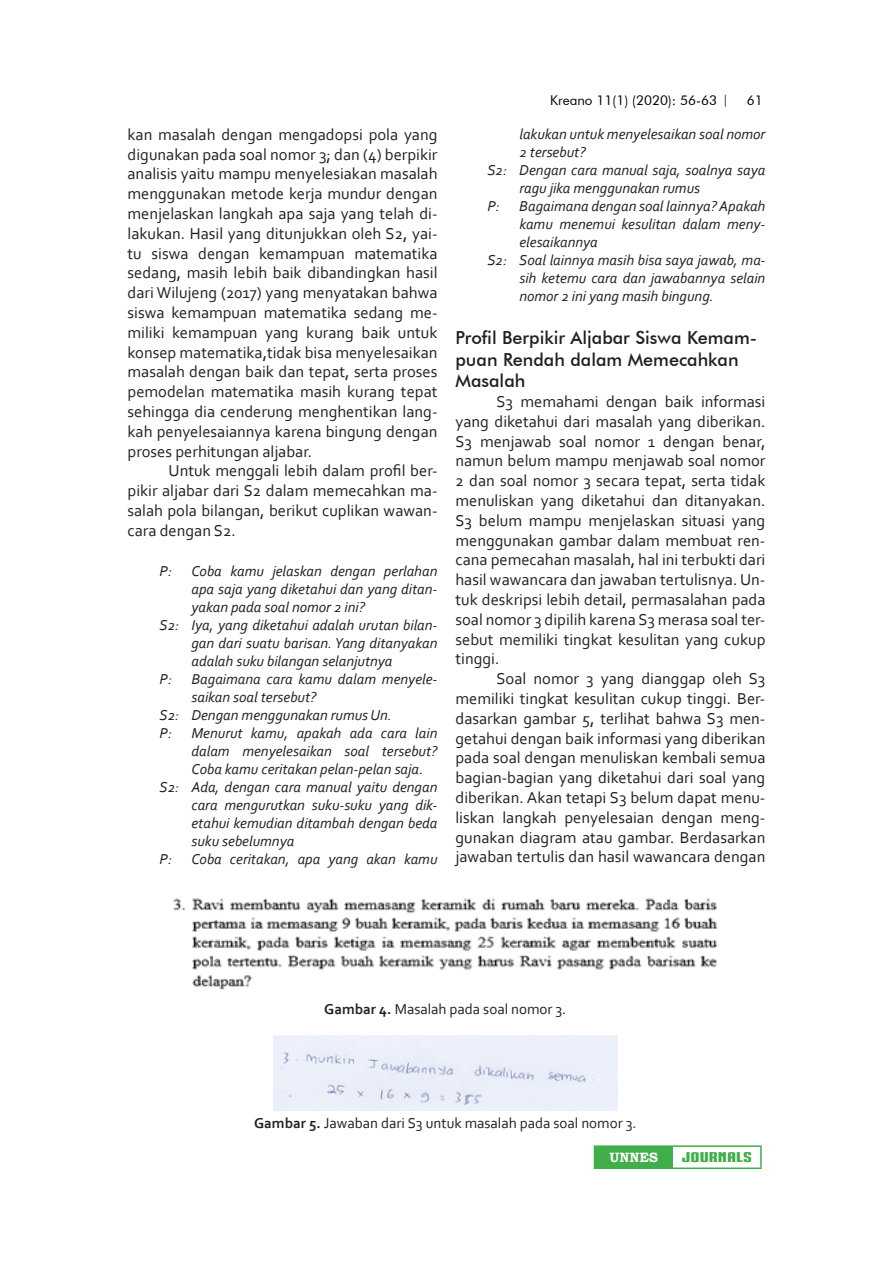
<style>
.page{position:relative;width:893px;height:1263px;background:#fff}
.page>*{position:absolute;margin:0;border:0;box-sizing:border-box;transform-origin:0 0}
.SubBab{font:500 18px/21.6px "Futura BT";color:#231f20}
.ISI{font:16.5px/19.8px "Corbel";color:#231f20;text-align:justify}
.t1{font:italic 15px/18px "Corbel";color:#231f20;text-align:justify}
.KETERANGAN_TABEL_GAM{font:15px "Corbel";color:#231f20}
.t2{font:13.5px "Futura BT";color:#000}
.t3{font:13.5px "IRONMANOFWAR002 NCV";color:#40ae49;scale:1.53 1}
.t4{font:700 13.5px "Bookman Old Style";color:#fff}
.t5{font:12px "Futura BT";color:#231f20}
.s1{font-weight:700}
</style>
<div class="page">
<div style="left:594px;top:1146px;width:79px;height:22px;background:#40ae49"></div>
<hr style="left:594px;top:1145px;width:79px;height:2px;background:#40ae49">
<hr style="left:673px;top:1145px;width:89px;height:2px;background:#40ae49">
<hr style="left:760px;top:1147px;width:2px;height:20px;background:#40ae49">
<hr style="left:594px;top:1167px;width:79px;height:2px;background:#40ae49">
<hr style="left:673px;top:1167px;width:89px;height:2px;background:#40ae49">
<img style="left:173px;top:898px;width:545px;height:92px">
<img style="left:273px;top:1035px;width:345px;height:75px">
<p class="ISI" style="left:128px;top:124px;width:311px">kan masalah dengan mengadopsi pola yang digunakan pada soal nomor 3; dan (4) berpikir analisis yaitu mampu menyelesiakan masalah menggunakan metode kerja mundur dengan menjelaskan langkah apa saja yang telah di&shy;lakukan. Hasil yang ditunjukkan oleh S2, yai&shy;tu siswa dengan kemampuan matematika sedang, masih lebih baik dibandingkan hasil dari Wilujeng (2017) yang menyatakan bahwa siswa kemampuan matematika sedang me&shy;miliki kemampuan yang kurang baik untuk konsep matematika,tidak bisa menyelesaikan masalah dengan baik dan tepat, serta proses pemodelan matematika masih kurang tepat sehingga dia cenderung menghentikan lang&shy;kah penyelesaiannya karena bingung dengan proses perhitungan aljabar.</p>
<p class="ISI" style="left:128px;top:461px;width:311px;text-indent:41px">Untuk menggali lebih dalam profil ber&shy;pikir aljabar dari S2 dalam memecahkan ma&shy;salah pola bilangan, berikut cuplikan wawan&shy;cara dengan S2.</p>
<p class="t1" style="left:160px;top:561px;width:14px">P:</p>
<p class="t1" style="left:191px;top:561px;width:248px">Coba kamu jelaskan dengan perlahan apa saja yang diketahui dan yang ditan&shy;yakan pada soal nomor 2 ini?</p>
<p class="t1" style="left:191px;top:615px;width:248px;text-indent:-32px">S2: Iya, yang diketahui adalah urutan bilan&shy;gan dari suatu barisan. Yang ditanyakan adalah suku bilangan selanjutnya</p>
<p class="t1" style="left:160px;top:669px;width:14px">P:</p>
<p class="t1" style="left:191px;top:669px;width:248px">Bagaimana cara kamu dalam menyele&shy;saikan soal tersebut?</p>
<p class="t1" style="left:160px;top:705px;width:234px">S2: Dengan menggunakan rumus Un.</p>
<p class="t1" style="left:160px;top:723px;width:14px">P:</p>
<p class="t1" style="left:191px;top:723px;width:248px">Menurut kamu, apakah ada cara lain dalam menyelesaikan soal tersebut?<br>Coba kamu ceritakan pelan-pelan saja.</p>
<p class="t1" style="left:191px;top:777px;width:248px;text-indent:-32px">S2: Ada, dengan cara manual yaitu dengan cara mengurutkan suku-suku yang dik&shy;etahui kemudian ditambah dengan beda suku sebelumnya</p>
<p class="t1" style="left:160px;top:849px;width:14px">P:</p>
<p class="t1" style="left:191px;top:849px;width:248px">Coba ceritakan, apa yang akan kamu</p>
<p class="t5" style="left:722px;top:92px;width:7px">|</p>
<p class="t2" style="left:550px;top:92px;width:168px">Kreano 11(1) (2020): 56-63</p>
<p class="t2" style="left:747px;top:92px;width:17px">61</p>
<p class="t1" style="left:519px;top:124px;width:247px">lakukan untuk menyelesaikan soal nomor<br>2 tersebut?</p>
<p class="t1" style="left:519px;top:160px;width:247px;text-indent:-32px">S2: Dengan cara manual saja, soalnya saya ragu jika menggunakan rumus</p>
<p class="t1" style="left:487px;top:196px;width:14px">P:</p>
<p class="t1" style="left:519px;top:196px;width:248px">Bagaimana dengan soal lainnya? Apakah kamu menemui kesulitan dalam meny&shy;elesaikannya</p>
<p class="t1" style="left:519px;top:250px;width:248px;text-indent:-32px">S2: Soal lainnya masih bisa saya jawab, ma&shy;sih ketemu cara dan jawabannya selain nomor 2 ini yang masih bingung.</p>
<p class="SubBab" style="left:455px;top:327px;width:303px">Profil Berpikir Aljabar Siswa Kemam&shy;puan Rendah dalam Memecahkan<br>Masalah</p>
<p class="ISI" style="left:455px;top:391px;width:311px;text-indent:41px">S3 memahami dengan baik informasi yang diketahui dari masalah yang diberikan.<br>S3 menjawab soal nomor 1 dengan benar, namun belum mampu menjawab soal nomor 2 dan soal nomor 3 secara tepat, serta tidak menuliskan yang diketahui dan ditanyakan.<br>S3 belum mampu menjelaskan situasi yang menggunakan gambar dalam membuat ren&shy;cana pemecahan masalah, hal ini terbukti dari hasil wawancara dan jawaban tertulisnya. Un&shy;tuk deskripsi lebih detail, permasalahan pada soal nomor 3 dipilih karena S3 merasa soal ter&shy;sebut memiliki tingkat kesulitan yang cukup tinggi.</p>
<p class="ISI" style="left:455px;top:668px;width:311px;text-indent:41px">Soal nomor 3 yang dianggap oleh S3 memiliki tingkat kesulitan cukup tinggi. Ber&shy;dasarkan gambar 5, terlihat bahwa S3 men&shy;getahui dengan baik informasi yang diberikan pada soal dengan menuliskan kembali semua bagian-bagian yang diketahui dari soal yang diberikan. Akan tetapi S3 belum dapat menu&shy;liskan langkah penyelesaian dengan meng&shy;gunakan diagram atau gambar. Berdasarkan jawaban tertulis dan hasil wawancara dengan</p>
<p class="KETERANGAN_TABEL_GAM" style="left:324px;top:999px;width:243px"><span class="s1">Gambar 4.</span> Masalah pada soal nomor 3.</p>
<p class="KETERANGAN_TABEL_GAM" style="left:254px;top:1114px;width:384px"><span class="s1">Gambar 5.</span> Jawaban dari S3 untuk masalah pada soal nomor 3.</p>
<p class="t4" style="left:609px;top:1148px;width:50px">UNNES</p>
<p class="t3" style="left:682px;top:1148px;width:48px">JOURNALS</p>
</div>
